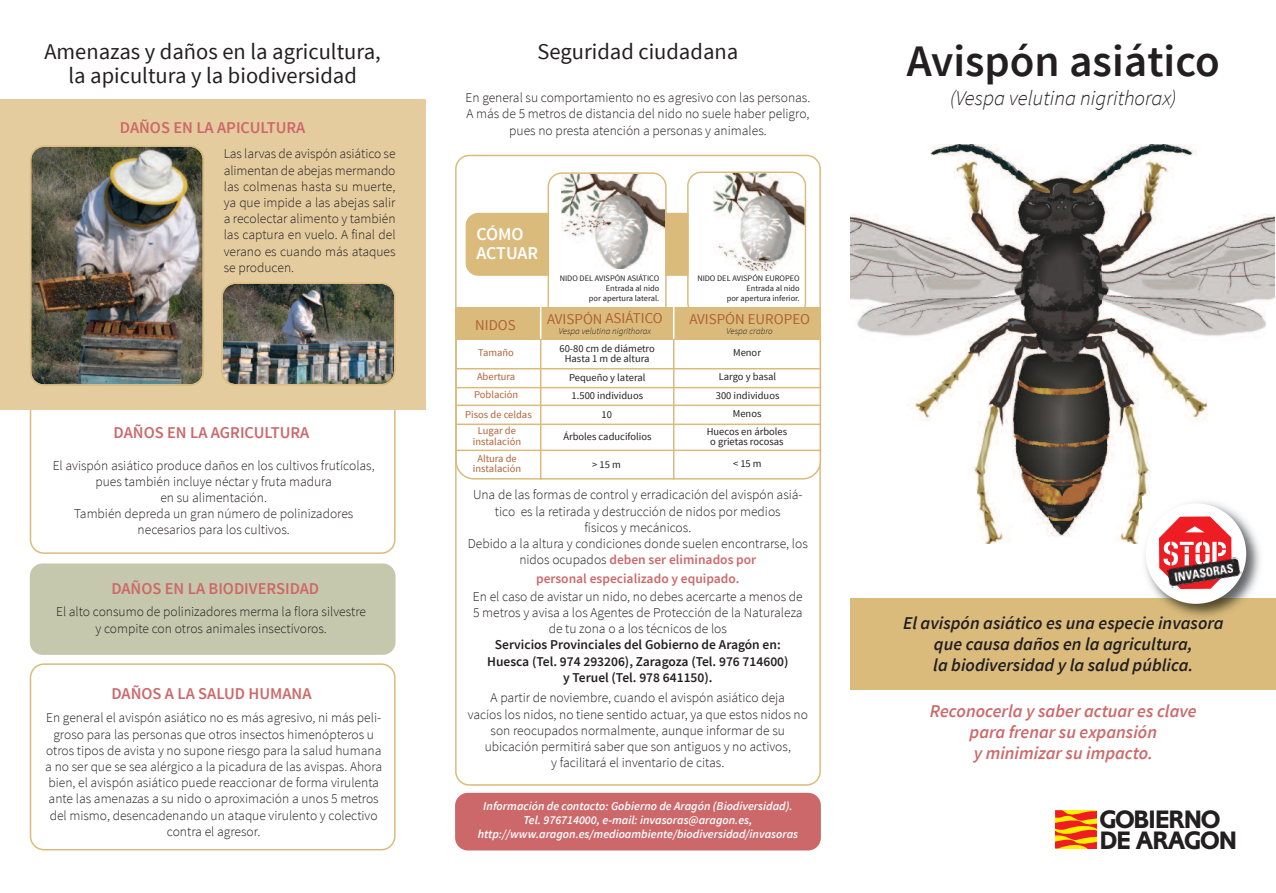
<style>
.page{position:relative;width:1276px;height:893px;background:#fff}
.page>*{position:absolute;margin:0;border:0;box-sizing:border-box;transform-origin:0 0}
.t1{font:600 45px "Source Sans Pro";color:#231f20}
.t2{font:700 26.25px/21px "Corinthian Gobierno";color:#231f20}
.t3{font:22.5px/24px "Source Sans Pro";color:#231f20;text-align:center}
.t4{font:italic 300 21px "Source Sans Pro";color:#231f20}
.t5{font:italic 600 18px/21px "Source Sans Pro";color:#231f20;text-align:center}
.t6{font:italic 600 18px/21px "Source Sans Pro";color:#cd686a;text-align:center}
.t7{font:600 18px/19.5px "Source Sans Pro";letter-spacing:-.005em;color:#fff}
.t8{font:600 16.5px "Source Sans Pro";color:#cd686a}
.t9{font:15px "Source Sans Pro";color:#b26137}
.t10{font:300 13.5px/16.2px "Source Sans Pro";color:#231f20;text-align:center}
.t11{font:600 13.5px/16.2px "Source Sans Pro";color:#231f20;text-align:center}
.t12{font:600 13.5px "Source Sans Pro";color:#cd686a}
.t13{font:italic 600 12px/14.1px "Source Sans Pro";color:#fff;text-align:center}
.t14{font:10.5px/18.1px "Source Sans Pro";color:#231f20;text-align:center}
.t15{font:10.5px/18.3px "Source Sans Pro";color:#b26137;text-align:center}
.t16{font:italic 300 9px "Source Sans Pro";color:#231f20}
.t17{font:8.4px/10.1px "Source Sans Pro";color:#231f20;text-align:right}
.s1{font-weight:600;color:#cd686a}
</style>
<div class="page">
<svg style="left:30px;top:663px;width:365px;height:187px"></svg>
<svg style="left:455px;top:155px;width:366px;height:631px"></svg>
<div style="left:465px;top:213px;width:242px;height:63px;background:#dabb7c;border-radius:13px"></div>
<svg style="left:30px;top:410px;width:365px;height:144px"></svg>
<div style="left:455px;top:793px;width:366px;height:57px;background:#cd686a;border-radius:13px"></div>
<div style="left:30px;top:563px;width:365px;height:92px;background:#c6c8ad;border-radius:13px"></div>
<img style="left:850px;top:144px;width:425px;height:399px">
<svg style="left:1055px;top:810px;width:42px;height:39px;background:#f57614"></svg>
<div style="left:850px;top:599px;width:426px;height:91px;background:#dabb7c"></div>
<div style="left:0;top:99px;width:425px;height:311px;background:#e4cc9e"></div>
<img style="left:1139px;top:497px;width:126px;height:120px">
<div style="left:1145px;top:503px;width:101px;height:101px;background:#fff;border-radius:50%"></div>
<svg style="left:1159px;top:516px;width:79px;height:73px"></svg>
<img style="left:1165px;top:550px;width:77px;height:45px">
<svg style="left:547px;top:172px;width:119px;height:135px"></svg>
<img style="left:30px;top:145px;width:174px;height:241px">
<img style="left:221px;top:282px;width:174px;height:103px">
<svg style="left:687px;top:172px;width:119px;height:135px"></svg>
<svg style="left:455px;top:339px;width:366px;height:141px"></svg>
<div style="left:455px;top:307px;width:366px;height:32px;background:#dabb7c"></div>
<hr style="left:540px;top:310px;width:1px;height:170px;background:#dabb7c">
<hr style="left:673px;top:310px;width:1px;height:170px;background:#dabb7c">
<hr style="left:455px;top:368px;width:366px;height:1px;background:#dabb7c">
<hr style="left:455px;top:387px;width:366px;height:1px;background:#dabb7c">
<hr style="left:455px;top:405px;width:366px;height:1px;background:#dabb7c">
<hr style="left:455px;top:424px;width:366px;height:1px;background:#dabb7c">
<hr style="left:455px;top:450px;width:366px;height:1px;background:#dabb7c">
<hr style="left:673px;top:307px;width:1px;height:32px;background:#fff">
<hr style="left:540px;top:307px;width:1px;height:32px;background:#fff">
<h3 class="t3" style="left:45px;top:39px;width:338px">Amenazas y daños en la agricultura, la apicultura y la biodiversidad</h3>
<h3 class="t3" style="left:537px;top:39px;width:202px">Seguridad ciudadana</h3>
<p class="t8" style="left:120px;top:117px;width:187px">DAÑOS EN LA APICULTURA</p>
<p class="t10" style="left:224px;top:145px;width:173px;text-align:justify">Las larvas de avispón asiático se alimentan de abejas mermando las colmenas hasta su muerte, ya que impide a las abejas salir a recolectar alimento y también las captura en vuelo. A final del verano es cuando más ataques se producen.</p>
<p class="t8" style="left:114px;top:421px;width:197px">DAÑOS EN LA AGRICULTURA</p>
<p class="t10" style="left:53px;top:457px;width:323px">El avispón asiático produce daños en los cultivos frutícolas, pues también incluye néctar y fruta madura<br>en su alimentación.<br>También depreda un gran número de polinizadores necesarios para los cultivos.</p>
<p class="t8" style="left:111px;top:577px;width:209px">DAÑOS EN LA BIODIVERSIDAD</p>
<p class="t10" style="left:56px;top:603px;width:311px">El alto consumo de polinizadores merma la flora silvestre y compite con otros animales insectívoros.</p>
<p class="t8" style="left:111px;top:683px;width:201px">DAÑOS A LA SALUD HUMANA</p>
<p class="t10" style="left:45px;top:710px;width:338px">En general el avispón asiático no es más agresivo, ni más peli&shy;groso para las personas que otros insectos himenópteros u otros tipos de avista y no supone riesgo para la salud humana a no ser que se sea alérgico a la picadura de las avispas. Ahora bien, el avispón asiático puede reaccionar de forma virulenta ante las amenazas a su nido o aproximación a unos 5 metros del mismo, desencadenando un ataque virulento y colectivo contra el agresor.</p>
<p class="t10" style="left:465px;top:89px;width:346px">En general su comportamiento no es agresivo con las personas.<br>A más de 5 metros de distancia del nido no suele haber peligro, pues no presta atención a personas y animales.</p>
<h3 class="t7" style="left:476px;top:223px;width:63px">CÓMO<br>ACTUAR</h3>
<p class="t9" style="left:475px;top:315px;width:42px">NIDOS</p>
<p class="t15" style="left:478px;top:343px;width:37px">Tamaño</p>
<p class="t15" style="left:474px;top:367px;width:46px;text-align:left">Abertura<br>Población</p>
<p class="t15" style="left:465px;top:406px;width:68px;line-height:16.5px">Pisos de celdas<br>Lugar de</p>
<p class="t15" style="left:473px;top:432px;width:50px;line-height:17.1px">instalación<br>Altura de</p>
<p class="t15" style="left:473px;top:460px;width:50px">instalación</p>
<p class="t17" style="left:560px;top:273px;width:101px">NIDO DEL AVISPÓN ASIÁTICO<br>Entrada al nido<br>por apertura lateral.</p>
<p class="t9" style="left:547px;top:309px;width:117px">AVISPÓN ASIÁTICO</p>
<p class="t16" style="left:559px;top:325px;width:94px">Vespa velutina nigrithorax</p>
<p class="t14" style="left:559px;top:343px;width:97px;line-height:10.5px">60-80 cm de diámetro<br>Hasta 1 m de altura</p>
<p class="t14" style="left:569px;top:368px;width:78px">Pequeño y lateral<br>1.500 individuos<br>10</p>
<p class="t14" style="left:563px;top:427px;width:90px">Árboles caducifolios</p>
<p class="t14" style="left:592px;top:455px;width:30px">&gt;15m</p>
<p class="t17" style="left:697px;top:273px;width:104px">NIDO DEL AVISPÓN EUROPEO<br>Entrada al nido<br>por apertura inferior.</p>
<p class="t9" style="left:689px;top:309px;width:122px">AVISPÓN EUROPEO</p>
<p class="t16" style="left:726px;top:325px;width:48px">Vespa crabro</p>
<p class="t14" style="left:733px;top:343px;width:29px">Menor</p>
<p class="t14" style="left:707px;top:368px;width:82px">Largo y basal<br>300 individuos<br>Menos<br>Huecos en árboles</p>
<p class="t14" style="left:710px;top:431px;width:75px;line-height:21.9px">o grietas rocosas &lt;15m</p>
<p class="t10" style="left:468px;top:486px;width:341px">Una de las formas de control y erradicación del avispón asiá&shy;tico es la retirada y destrucción de nidos por medios<br>físicos y mecánicos.<br>Debido a la altura y condiciones donde suelen encontrarse, los nidos ocupados <span class="s1">deben ser eliminados por</span></p>
<p class="t12" style="left:536px;top:569px;width:205px">personal especializado y equipado.</p>
<p class="t10" style="left:473px;top:588px;width:331px">En el caso de avistar un nido, no debes acercarte a menos de<br>5 metros y avisa a los Agentes de Protección de la Naturaleza de tu zona o a los técnicos de los</p>
<p class="t11" style="left:487px;top:637px;width:303px">Servicios Provinciales del Gobierno de Aragón en:<br>Huesca (Tel. 974 293206), Zaragoza (Tel. 976 714600) y Teruel (Tel. 978 641150).</p>
<p class="t10" style="left:468px;top:689px;width:342px">A partir de noviembre, cuando el avispón asiático deja<br>vacíos los nidos, no tiene sentido actuar, ya que estos nidos no son reocupados normalmente, aunque informar de su ubicación permitirá saber que son antiguos y no activos,<br>y facilitará el inventario de citas.</p>
<p class="t13" style="left:478px;top:799px;width:322px">Información de contacto: Gobierno de Aragón (Biodiversidad).<br>Tel. 976714000, e-mail: invasoras@aragon.es, http://www.aragon.es/medioambiente/biodiversidad/invasoras</p>
<h1 class="t1" style="left:907px;top:32px;width:314px">Avispón asiático</h1>
<h3 class="t4" style="left:950px;top:84px;width:228px">(Vespa velutina nigrithorax)</h3>
<h3 class="t5" style="left:903px;top:612px;width:322px">El avispón asiático es una especie invasora que causa daños en la agricultura,<br>la biodiversidad y la salud pública.</h3>
<h3 class="t6" style="left:930px;top:700px;width:268px">Reconocerla y saber actuar es clave para frenar su expansión<br>y minimizar su impacto.</h3>
<h2 class="t2" style="left:1100px;top:808px;width:139px">GOBIERNO<br>DE ARAGON</h2>
</div>
